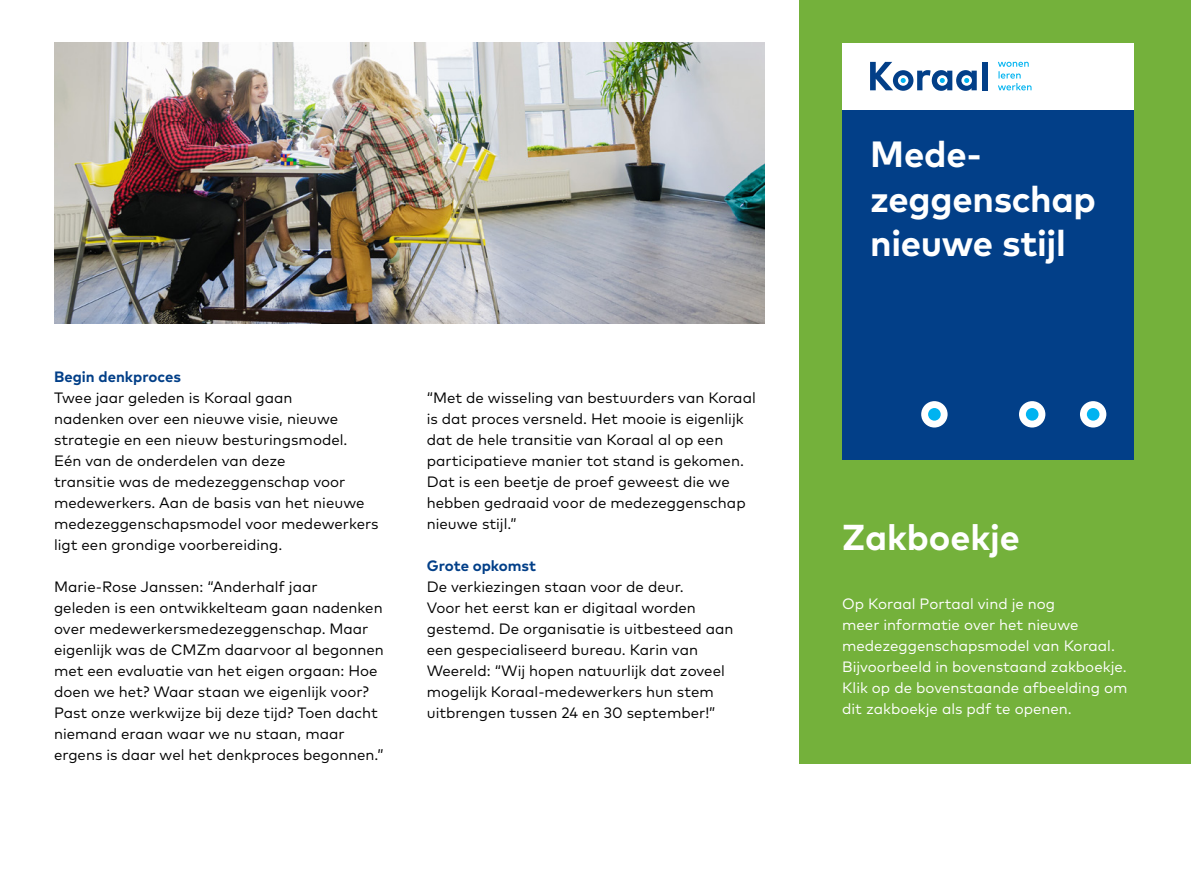
<style>
.page{position:relative;width:1191px;height:893px;background:#fff}
.page>*{position:absolute;margin:0;border:0;box-sizing:border-box;transform-origin:0 0}
.t1{font:700 36.45px/44.4px "Mark OT";letter-spacing:-.01em;color:#fff}
.Intro{font:700 36px "Mark OT";color:#fff}
.t2{font:15px/21px "Mark OT";color:#000}
.Intro-2{font:15px/21px "Mark OT";color:#fff}
.t3{font:700 15px "Mark OT";color:#023f88}
</style>
<div class="page">
<div style="left:799px;top:0;width:392px;height:763px;background:#74b13b"></div>
<div style="left:842px;top:43px;width:292px;height:416px;background:#fff"></div>
<div style="left:842px;top:110px;width:292px;height:349px;background:#023f88"></div>
<svg style="left:870px;top:62px;width:106px;height:29px"></svg>
<div style="left:982px;top:62px;width:5px;height:28px;background:#023f88"></div>
<svg style="left:998px;top:62px;width:33px;height:28px"></svg>
<div style="left:1019px;top:401px;width:26px;height:26px;background:#fff;border-radius:50%"></div>
<div style="left:1025px;top:408px;width:13px;height:13px;background:#00b3f0;border-radius:50%"></div>
<div style="left:1080px;top:401px;width:26px;height:26px;background:#fff;border-radius:50%"></div>
<div style="left:1086px;top:408px;width:13px;height:13px;background:#00b3f0;border-radius:50%"></div>
<div style="left:921px;top:401px;width:26px;height:26px;background:#fff;border-radius:50%"></div>
<div style="left:928px;top:408px;width:12px;height:13px;background:#00b3f0;border-radius:50%"></div>
<img style="left:54px;top:43px;width:710px;height:280px">
<p class="t3" style="left:54px;top:367px;width:128px">Begin denkproces</p>
<p class="t2" style="left:54px;top:387px;width:326px">Twee jaar geleden is Koraal gaan<br>nadenken over een nieuwe visie, nieuwe strategie en een nieuw besturingsmodel.<br>Eén van de onderdelen van deze<br>transitie was de medezeggenschap voor medewerkers. Aan de basis van het nieuwe medezeggenschapsmodel voor medewerkers ligt een grondige voorbereiding.</p>
<p class="t2" style="left:54px;top:576px;width:331px">Marie-Rose Janssen: “Anderhalf jaar<br>geleden is een ontwikkelteam gaan nadenken over medewerkersmedezeggenschap. Maar eigenlijk was de CMZm daarvoor al begonnen met een evaluatie van het eigen orgaan: Hoe doen we het? Waar staan we eigenlijk voor?<br>Past onze werkwijze bij deze tijd? Toen dacht niemand eraan waar we nu staan, maar ergens is daar wel het denkproces begonnen.”</p>
<p class="t2" style="left:427px;top:387px;width:330px">“Met de wisseling van bestuurders van Koraal is dat proces versneld. Het mooie is eigenlijk dat de hele transitie van Koraal al op een participatieve manier tot stand is gekomen.<br>Dat is een beetje de proef geweest die we hebben gedraaid voor de medezeggenschap nieuwe stijl.”</p>
<p class="t3" style="left:427px;top:556px;width:111px">Grote opkomst</p>
<p class="t2" style="left:427px;top:576px;width:308px">De verkiezingen staan voor de deur.<br>Voor het eerst kan er digitaal worden gestemd. De organisatie is uitbesteed aan een gespecialiseerd bureau. Karin van Weereld: “Wij hopen natuurlijk dat zoveel mogelijk Koraal-medewerkers hun stem uitbrengen tussen 24 en 30 september!”</p>
<p class="t1" style="left:870px;top:131px;width:227px">Mede&shy;zeggenschap nieuwe stijl</p>
<p class="Intro" style="left:842px;top:514px;width:179px">Zakboekje</p>
<p class="Intro-2" style="left:842px;top:593px;width:274px">Op Koraal Portaal vind je nog<br>meer informatie over het nieuwe medezeggenschapsmodel van Koraal.</p>
<p class="Intro-2" style="left:842px;top:656px;width:287px;text-align:justify">Bijvoorbeeld in bovenstaand zakboekje.<br>Klik op de bovenstaande afbeelding om dit zakboekje als pdf te openen.</p>
</div>
